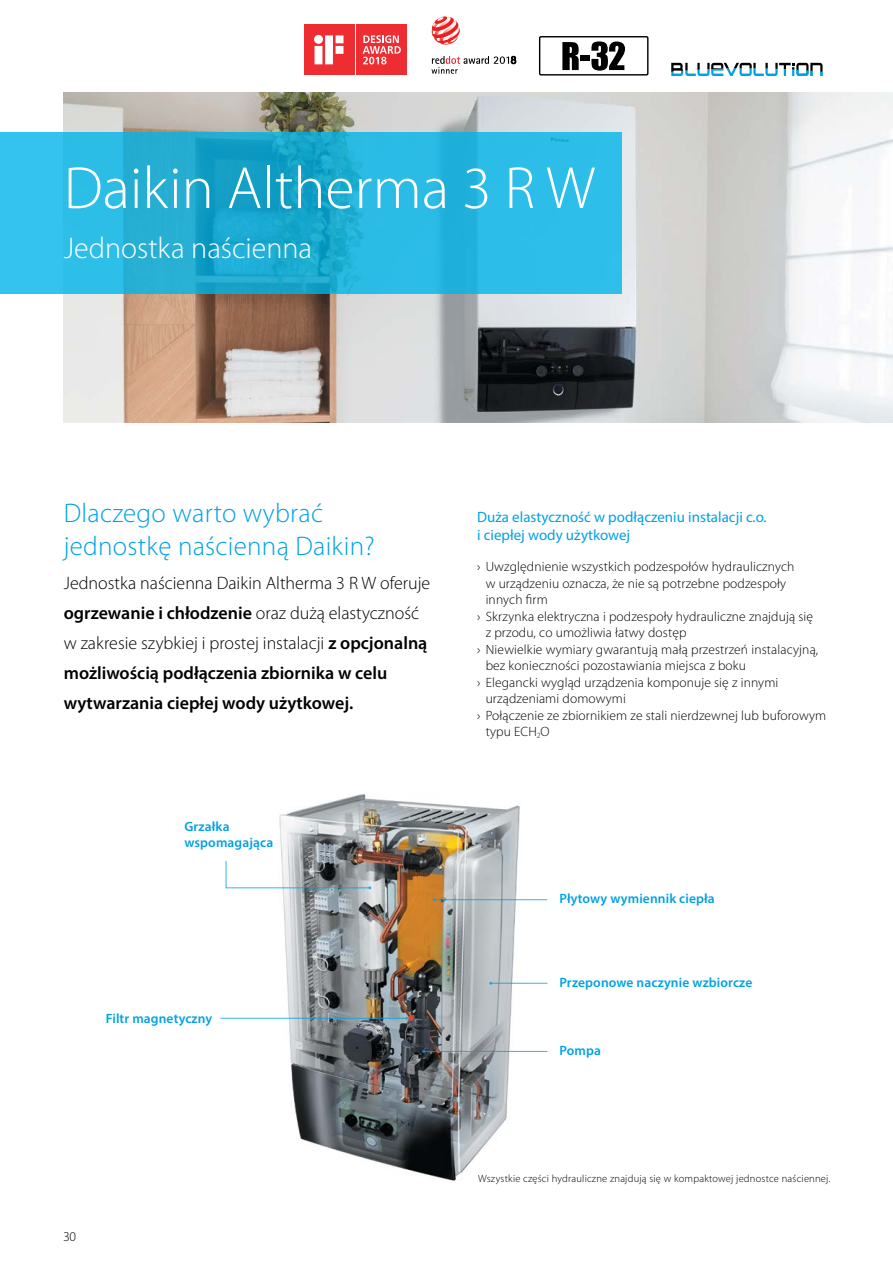
<style>
.page{position:relative;width:893px;height:1263px;background:#fff}
.page>*{position:absolute;margin:0;border:0;box-sizing:border-box;transform-origin:0 0}
.t1{font:300 60px "Myriad Pro";color:#fff}
.t2{font:300 30px "Myriad Pro";color:#fff}
.t3{font:300 27px/33px "Myriad Pro";letter-spacing:.01em;color:#00a1e4}
.t4{font:600 18px/30px "Myriad Pro";color:#000}
.t5{font:15px/18px "Myriad Pro";color:#00a1e4}
.t6{font:300 13.5px "Myriad Pro";letter-spacing:.01em;color:#000}
.t7{font:600 13.5px/16.5px "Myriad Pro";letter-spacing:.01em;color:#00a1e4}
.t8{font:300 10.5px "Myriad Pro";letter-spacing:.02em;color:#000}
.s1{font-weight:300}
</style>
<div class="page">
<img style="left:232px;top:794px;width:316px;height:387px">
<hr style="left:434px;top:899px;width:113px;height:1px;background:#00a1e4">
<hr style="left:491px;top:983px;width:56px;height:1px;background:#00a1e4">
<svg style="left:225px;top:860px;width:146px;height:29px"></svg>
<hr style="left:424px;top:1051px;width:123px;height:1px;background:#00a1e4">
<hr style="left:220px;top:1018px;width:187px;height:1px;background:#00a1e4">
<img style="left:64px;top:92px;width:829px;height:331px">
<svg style="left:0;top:133px;width:622px;height:161px;background:#25b4dd"></svg>
<svg style="left:671px;top:63px;width:151px;height:13px"></svg>
<svg style="left:432px;top:16px;width:28px;height:29px"></svg>
<svg style="left:431px;top:56px;width:85px;height:18px"></svg>
<svg style="left:301px;top:22px;width:108px;height:56px"></svg>
<div style="left:304px;top:25px;width:50px;height:50px;background:#ee2d32"></div>
<svg style="left:314px;top:35px;width:29px;height:29px"></svg>
<div style="left:357px;top:25px;width:50px;height:50px;background:#ee2d32"></div>
<svg style="left:363px;top:35px;width:38px;height:29px"></svg>
<div style="left:539px;top:36px;width:109px;height:40px;border:1px solid #000"></div>
<svg style="left:562px;top:42px;width:17px;height:28px"></svg>
<svg style="left:591px;top:41px;width:34px;height:30px"></svg>
<div style="left:581px;top:56px;width:9px;height:5px;background:#000"></div>
<h1 class="t1" style="left:64px;top:155px;width:533px">Daikin Altherma 3 R W</h1>
<h2 class="t2" style="left:64px;top:231px;width:250px">Jednostka naścienna</h2>
<h3 class="t3" style="left:64px;top:496px;width:313px">Dlaczego warto wybrać jednostkę naścienną Daikin?</h3>
<h3 class="t4" style="left:64px;top:568px;width:368px"><span class="s1">Jednostka naścienna Daikin Altherma 3 R W oferuje </span>ogrzewanie i chłodzenie <span class="s1">oraz dużą elastyczność w zakresie szybkiej i prostej instalacji</span> z opcjonalną możliwością podłączenia zbiornika w celu wytwarzania ciepłej wody użytkowej.</h3>
<p class="t7" style="left:184px;top:818px;width:90px">Grzałka wspomagająca</p>
<p class="t7" style="left:106px;top:1010px;width:108px">Filtr magnetyczny</p>
<p class="t6" style="left:64px;top:1229px;width:14px">30</p>
<p class="t5" style="left:477px;top:507px;width:291px">Duża elastyczność w podłączeniu instalacji c.o. i ciepłej wody użytkowej</p>
<p class="t6" style="left:477px;top:559px;width:319px">› Uwzględnienie wszystkich podzespołów hydraulicznych</p>
<p class="t6" style="left:486px;top:576px;width:302px">w urządzeniu oznacza, że nie są potrzebne podzespoły</p>
<p class="t6" style="left:486px;top:592px;width:64px">innych firm</p>
<p class="t6" style="left:477px;top:609px;width:337px">› Skrzynka elektryczna i podzespoły hydrauliczne znajdują się</p>
<p class="t6" style="left:486px;top:625px;width:202px">z przodu, co umożliwia łatwy dostęp</p>
<p class="t6" style="left:477px;top:642px;width:343px">› Niewielkie wymiary gwarantują małą przestrzeń instalacyjną,</p>
<p class="t6" style="left:486px;top:658px;width:262px">bez konieczności pozostawiania miejsca z boku</p>
<p class="t6" style="left:477px;top:675px;width:303px">› Elegancki wygląd urządzenia komponuje się z innymi</p>
<p class="t6" style="left:486px;top:691px;width:142px">urządzeniami domowymi</p>
<p class="t6" style="left:477px;top:708px;width:351px">› Połączenie ze zbiornikiem ze stali nierdzewnej lub buforowym</p>
<p class="t6" style="left:486px;top:724px;width:65px">typu ECH<sub>2</sub>O</p>
<p class="t7" style="left:559px;top:890px;width:157px">Płytowy wymiennik ciepła</p>
<p class="t7" style="left:559px;top:974px;width:194px">Przeponowe naczynie wzbiorcze</p>
<p class="t7" style="left:559px;top:1042px;width:43px">Pompa</p>
<p class="t8" style="left:478px;top:1172px;width:354px">Wszystkie części hydrauliczne znajdują się w kompaktowej jednostce naściennej.</p>
</div>
